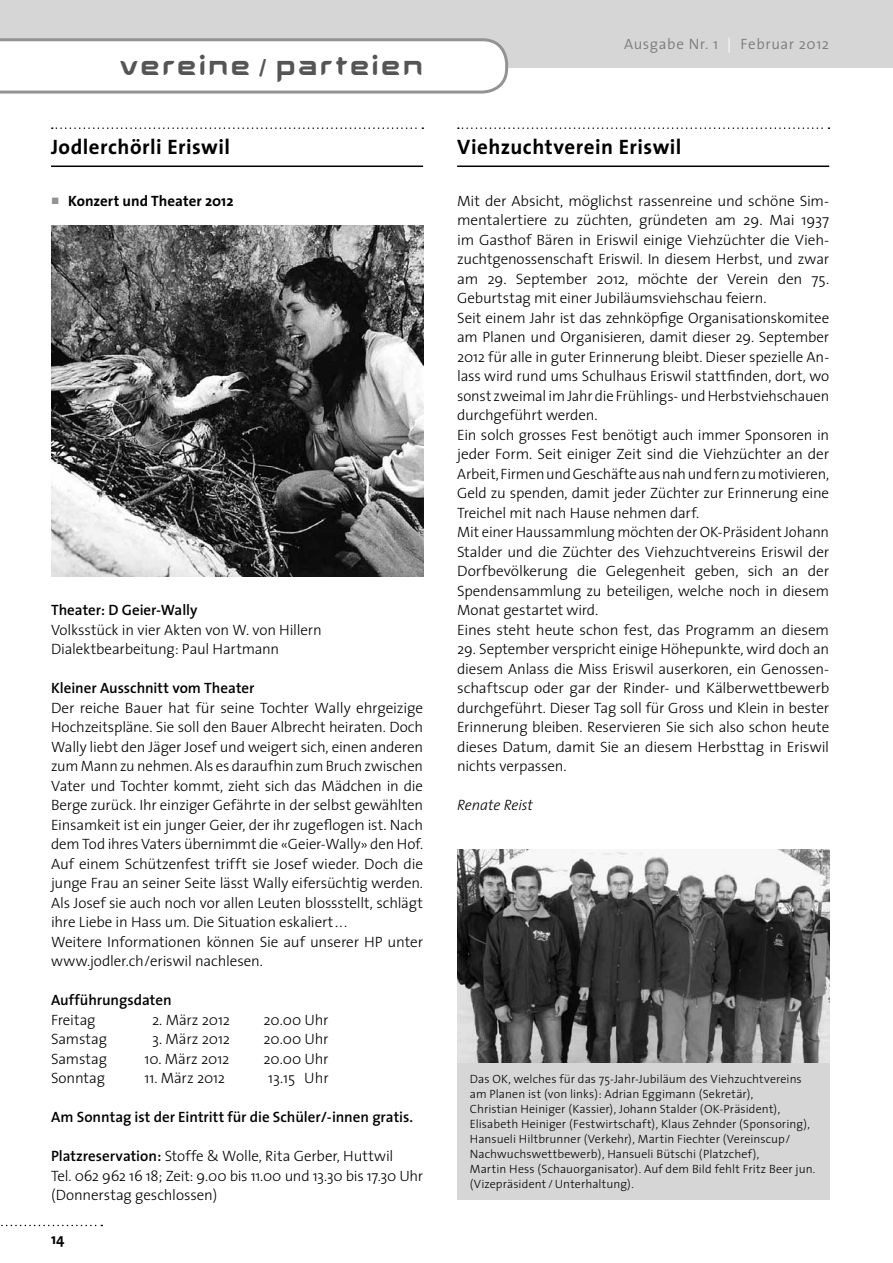
<style>
.page{position:relative;width:893px;height:1263px;background:#fff}
.page>*{position:absolute;margin:0;border:0;box-sizing:border-box;transform-origin:0 0}
.t1{font:30px "Aura";letter-spacing:.075em;color:#555}
.t2{font:700 21px "The Sans";letter-spacing:.025em;color:#000}
.t3{font:300 15px/19.5px "The Sans";letter-spacing:-.01em;color:#000}
.t4{font:600 15px "The Sans";color:#000}
.t5{font:300 15px "The Sans";letter-spacing:.04em;color:#7c7c7c}
.t6{font:700 15px "The Sans";color:#000}
.t7{font:italic 300 15px "The Sans";letter-spacing:-.01em;color:#000}
.t8{font:300 12px/15px "The Sans";letter-spacing:.005em;color:#000}
.s1{font-weight:600}
.s2{color:#fff}
</style>
<div class="page">
<div style="left:0;top:0;width:893px;height:68px;background:#d6d6d6"></div>
<svg style="left:0;top:38px;width:508px;height:56px"></svg>
<svg style="left:1px;top:1225px;width:101px;height:1px"></svg>
<svg style="left:52px;top:127px;width:371px;height:2px"></svg>
<hr style="left:51px;top:166px;width:372px;height:1px;background:#000">
<svg style="left:458px;top:127px;width:371px;height:2px"></svg>
<hr style="left:457px;top:166px;width:372px;height:1px;background:#000">
<img style="left:457px;top:849px;width:372px;height:215px">
<div style="left:457px;top:1064px;width:372px;height:136px;background:#d6d6d6"></div>
<img style="left:51px;top:225px;width:372px;height:351px">
<h1 class="t1" style="left:120px;top:54px;width:304px">vereine / parteien</h1>
<h2 class="t2" style="left:51px;top:130px;width:181px">Jodlerchörli Eriswil</h2>
<p class="t6" style="left:68px;top:188px;width:167px">Konzert und Theater 2012</p>
<p class="t4" style="left:51px;top:597px;width:148px">Theater: D Geier-Wally</p>
<p class="t3" style="left:51px;top:619px;width:272px">Volksstück in vier Akten von W. von Hillern<br>Dialektbearbeitung: Paul Hartmann</p>
<p class="t4" style="left:51px;top:675px;width:205px">Kleiner Ausschnitt vom Theater</p>
<p class="t3" style="left:51px;top:697px;width:374px">Der reiche Bauer hat für seine Tochter Wally ehrgeizige Hochzeitspläne. Sie soll den Bauer Albrecht heiraten. Doch Wally liebt den Jäger Josef und weigert sich, einen anderen zum Mann zu nehmen. Als es daraufhin zum Bruch -zwischen Vater und Tochter kommt, zieht sich das Mädchen in die Berge zurück. Ihr einziger Gefährte in der selbst gewählten Einsamkeit ist ein junger Geier, der ihr zugeflogen ist. Nach dem Tod ihres Vaters übernimmt die «Geier-Wally» den Hof.<br>Auf einem Schützenfest trifft sie Josef wieder. Doch die junge Frau an seiner Seite lässt Wally eifersüchtig werden.<br>Als Josef sie auch noch vor allen Leuten blossstellt, schlägt ihre Liebe in Hass um. Die Situation eskaliert ...<br>Weitere Informationen können Sie auf unserer HP unter www.jodler.ch/eriswil nachlesen.</p>
<p class="t4" style="left:51px;top:987px;width:122px">Aufführungsdaten</p>
<p class="t3" style="left:51px;top:1009px;width:46px">Freitag</p>
<p class="t3" style="left:152px;top:1009px;width:79px">2. März 2012</p>
<p class="t3" style="left:264px;top:1009px;width:66px">20.00 Uhr</p>
<p class="t3" style="left:51px;top:1029px;width:58px">Samstag</p>
<p class="t3" style="left:152px;top:1029px;width:79px">3. März 2012</p>
<p class="t3" style="left:264px;top:1029px;width:66px">20.00 Uhr</p>
<p class="t3" style="left:51px;top:1048px;width:58px">Samstag</p>
<p class="t3" style="left:145px;top:1048px;width:86px">10. März 2012</p>
<p class="t3" style="left:264px;top:1048px;width:66px">20.00 Uhr</p>
<p class="t3" style="left:51px;top:1068px;width:56px">Sonntag</p>
<p class="t3" style="left:145px;top:1068px;width:82px">11. März 2012</p>
<p class="t3" style="left:268px;top:1068px;width:62px">13.15 Uhr</p>
<p class="t4" style="left:51px;top:1104px;width:363px">Am Sonntag ist der Eintritt für die Schüler/-innen gratis.</p>
<p class="t3" style="left:51px;top:1146px;width:374px"><span class="s1">Platzreservation:</span> Stoffe &amp; Wolle, Rita Gerber, Huttwil<br>Tel. 062 962 16 18; Zeit: 9.00 bis 11.00 und 13.30 bis 17.30 Uhr (Donnerstag geschlossen)</p>
<p class="t6" style="left:51px;top:1226px;width:15px">14</p>
<p class="t5" style="left:624px;top:32px;width:207px">Ausgabe Nr. 1 <span class="s2">|</span> Februar 2012</p>
<h2 class="t2" style="left:457px;top:130px;width:226px">Viehzuchtverein Eriswil</h2>
<p class="t3" style="left:457px;top:190px;width:374px">Mit der Absicht, möglichst rassenreine und schöne Sim&shy;mentalertiere zu züchten, gründeten am 29. Mai 1937 im Gasthof Bären in Eriswil einige Viehzüchter die Vieh&shy;zuchtgenossenschaft Eriswil. In diesem Herbst, und zwar am 29. September 2012, möchte der Verein den 75.<br>Geburtstag mit einer Jubiläumsviehschau feiern.<br>Seit einem Jahr ist das zehnköpfige Organisationskomitee am Planen und Organisieren, damit dieser 29. September 2012 für alle in guter Erinnerung bleibt. Dieser spezielle An&shy;lass wird rund ums Schulhaus Eriswil stattfinden, dort, wo sonst zweimal im Jahr die Frühlings- und -Herbstviehschauen durchgeführt werden.<br>Ein solch grosses Fest benötigt auch immer Sponsoren in jeder Form. Seit einiger Zeit sind die Viehzüchter an der Arbeit,FirmenundGeschäfteausnahundfernzu -motivieren, Geld zu spenden, damit jeder Züchter zur Erinnerung eine Treichel mit nach Hause nehmen darf.<br>Mit einer Haussammlung möchten der OK-Präsident Johann Stalder und die Züchter des Viehzuchtvereins Eriswil der Dorfbevölkerung die Gelegenheit geben, sich an der Spendensammlung zu beteiligen, welche noch in diesem Monat gestartet wird.<br>Eines steht heute schon fest, das Programm an diesem</p>
<p class="t3" style="left:457px;top:639px;width:374px;text-align:justify">29. September verspricht einige Höhepunkte, wird doch an diesem Anlass die Miss Eriswil auserkoren, ein Genossen&shy;schaftscup oder gar der Rinder- und Kälberwettbewerb durchgeführt. Dieser Tag soll für Gross und Klein in bester Erinnerung bleiben. Reservieren Sie sich also schon heute dieses Datum, damit Sie an diesem Herbsttag in Eriswil nichts verpassen.</p>
<p class="t7" style="left:457px;top:793px;width:77px">Renate Reist</p>
<p class="t8" style="left:470px;top:1071px;width:347px">Das OK, welches für das 75-Jahr-Jubiläum des Viehzuchtvereins am Planen ist (von links): Adrian Eggimann (Sekretär),<br>Christian Heiniger (Kassier), Johann Stalder (OK-Präsident), Elisabeth Heiniger (Festwirtschaft), Klaus Zehnder (Sponsoring), Hansueli Hiltbrunner (Verkehr), Martin Fiechter (Vereinscup/ Nachwuchswettbewerb), Hansueli Bütschi (Platzchef),<br>Martin Hess (Schauorganisator). Auf dem Bild fehlt Fritz Beer jun. (Vizepräsident / Unterhaltung).</p>
</div>
